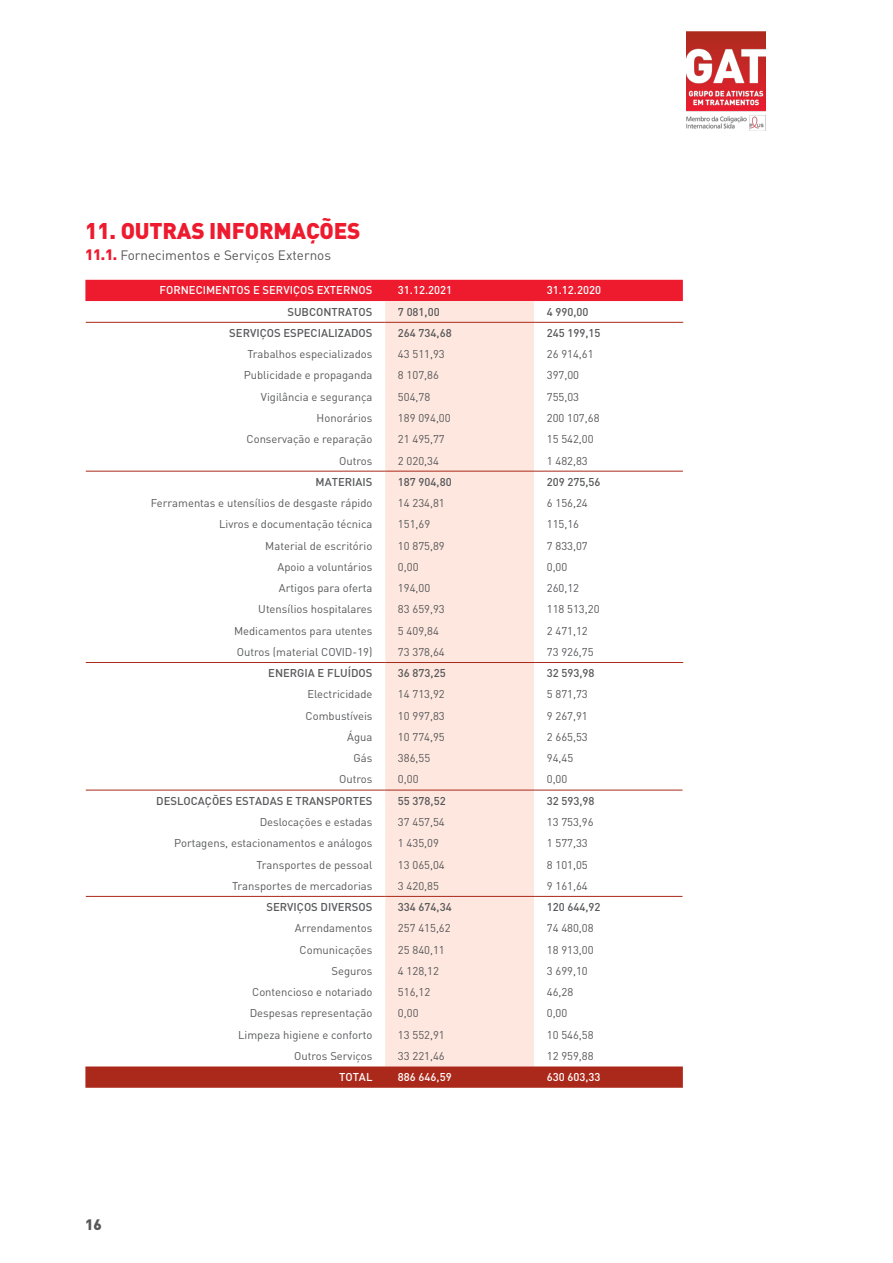
<style>
.page{position:relative;width:893px;height:1263px;background:#fff}
.page>*{position:absolute;margin:0;border:0;box-sizing:border-box;transform-origin:0 0}
.t1{font:900 22.5px "DIN Black";letter-spacing:-.01em;color:#ee1a2e}
.t2{font:900 15px "DIN Black";color:#57585a}
.t3{font:13.5px "DIN";color:#57585a}
.t4{font:11.25px "DIN";color:#57585a}
.t5{font:500 11.25px "DIN Medium";color:#57585a}
.t6{font:500 11.25px "DIN Medium";color:#fff}
.s1{font-family:"DIN Black";font-weight:900;font-size:15px;color:#ee1a2e}
</style>
<div class="page">
<img style="left:687px;top:32px;width:78px;height:98px">
<div style="left:85px;top:280px;width:598px;height:21px;background:#ee1a2e"></div>
<div style="left:385px;top:301px;width:149px;height:765px;background:#fde7df"></div>
<svg style="left:85px;top:1066px;width:598px;height:22px;background:#ac3021"></svg>
<hr style="left:86px;top:471px;width:299px;height:1px;background:#aa291a">
<hr style="left:385px;top:471px;width:149px;height:1px;background:#aa291a">
<hr style="left:534px;top:471px;width:149px;height:1px;background:#aa291a">
<hr style="left:86px;top:662px;width:299px;height:1px;background:#aa291a">
<hr style="left:385px;top:662px;width:149px;height:1px;background:#aa291a">
<hr style="left:534px;top:662px;width:149px;height:1px;background:#aa291a">
<hr style="left:86px;top:790px;width:299px;height:1px;background:#aa291a">
<hr style="left:385px;top:790px;width:149px;height:1px;background:#aa291a">
<hr style="left:534px;top:790px;width:148px;height:1px;background:#aa291a">
<hr style="left:86px;top:896px;width:299px;height:1px;background:#aa291a">
<hr style="left:385px;top:896px;width:149px;height:1px;background:#aa291a">
<hr style="left:534px;top:896px;width:148px;height:1px;background:#aa291a">
<hr style="left:86px;top:322px;width:299px;height:1px;background:#aa291a">
<hr style="left:385px;top:322px;width:149px;height:1px;background:#aa291a">
<hr style="left:534px;top:322px;width:149px;height:1px;background:#aa291a">
<p class="t1" style="left:85px;top:216px;width:277px">11. OUTRAS INFORMAÇÕES</p>
<p class="t3" style="left:85px;top:247px;width:248px"><span class="s1">11.1.</span> Fornecimentos e Serviços Externos</p>
<p class="t6" style="left:160px;top:283px;width:214px">FORNECIMENTOS E SERVIÇOS EXTERNOS</p>
<p class="t6" style="left:398px;top:283px;width:56px">31.12.2021</p>
<p class="t6" style="left:547px;top:283px;width:56px">31.12.2020</p>
<p class="t5" style="left:287px;top:304px;width:87px">SUBCONTRATOS</p>
<p class="t5" style="left:398px;top:304px;width:43px">7 081,00</p>
<p class="t5" style="left:547px;top:304px;width:43px">4 990,00</p>
<p class="t5" style="left:229px;top:326px;width:145px">SERVIÇOS ESPECIALIZADOS</p>
<p class="t5" style="left:398px;top:326px;width:55px">264 734,68</p>
<p class="t5" style="left:547px;top:326px;width:55px">245 199,15</p>
<p class="t4" style="left:247px;top:347px;width:127px">Trabalhos especializados</p>
<p class="t4" style="left:398px;top:347px;width:48px">43 511,93</p>
<p class="t4" style="left:547px;top:347px;width:48px">26 914,61</p>
<p class="t4" style="left:244px;top:368px;width:130px">Publicidade e propaganda</p>
<p class="t4" style="left:398px;top:368px;width:43px">8 107,86</p>
<p class="t4" style="left:547px;top:368px;width:34px">397,00</p>
<p class="t4" style="left:261px;top:390px;width:113px">Vigilância e segurança</p>
<p class="t4" style="left:398px;top:390px;width:34px">504,78</p>
<p class="t4" style="left:547px;top:390px;width:34px">755,03</p>
<p class="t4" style="left:317px;top:411px;width:57px">Honorários</p>
<p class="t4" style="left:398px;top:411px;width:54px">189 094,00</p>
<p class="t4" style="left:547px;top:411px;width:54px">200 107,68</p>
<p class="t4" style="left:247px;top:432px;width:127px">Conservação e reparação</p>
<p class="t4" style="left:398px;top:432px;width:48px">21 495,77</p>
<p class="t4" style="left:547px;top:432px;width:48px">15 542,00</p>
<p class="t4" style="left:339px;top:453px;width:35px">Outros</p>
<p class="t4" style="left:398px;top:453px;width:43px">2 020,34</p>
<p class="t4" style="left:547px;top:453px;width:43px">1 482,83</p>
<p class="t5" style="left:316px;top:474px;width:58px">MATERIAIS</p>
<p class="t5" style="left:398px;top:474px;width:55px">187 904,80</p>
<p class="t5" style="left:547px;top:474px;width:55px">209 275,56</p>
<p class="t4" style="left:151px;top:496px;width:223px">Ferramentas e utensílios de desgaste rápido</p>
<p class="t4" style="left:398px;top:496px;width:48px">14 234,81</p>
<p class="t4" style="left:547px;top:496px;width:43px">6 156,24</p>
<p class="t4" style="left:219px;top:517px;width:155px">Livros e documentação técnica</p>
<p class="t4" style="left:398px;top:517px;width:34px">151,69</p>
<p class="t4" style="left:547px;top:517px;width:34px">115,16</p>
<p class="t4" style="left:265px;top:538px;width:109px">Material de escritório</p>
<p class="t4" style="left:398px;top:538px;width:48px">10 875,89</p>
<p class="t4" style="left:547px;top:538px;width:43px">7 833,07</p>
<p class="t4" style="left:277px;top:560px;width:96px">Apoio a voluntários</p>
<p class="t4" style="left:398px;top:560px;width:22px">0,00</p>
<p class="t4" style="left:547px;top:560px;width:22px">0,00</p>
<p class="t4" style="left:279px;top:581px;width:95px">Artigos para oferta</p>
<p class="t4" style="left:398px;top:581px;width:34px">194,00</p>
<p class="t4" style="left:547px;top:581px;width:34px">260,12</p>
<p class="t4" style="left:258px;top:602px;width:116px">Utensílios hospitalares</p>
<p class="t4" style="left:398px;top:602px;width:48px">83 659,93</p>
<p class="t4" style="left:547px;top:602px;width:54px">118 513,20</p>
<p class="t4" style="left:234px;top:623px;width:140px">Medicamentos para utentes</p>
<p class="t4" style="left:398px;top:623px;width:43px">5 409,84</p>
<p class="t4" style="left:547px;top:623px;width:43px">2 471,12</p>
<p class="t4" style="left:237px;top:645px;width:137px">Outros (material COVID-19)</p>
<p class="t4" style="left:398px;top:645px;width:48px">73 378,64</p>
<p class="t4" style="left:547px;top:645px;width:48px">73 926,75</p>
<p class="t5" style="left:268px;top:666px;width:106px">ENERGIA E FLUÍDOS</p>
<p class="t5" style="left:398px;top:666px;width:49px">36 873,25</p>
<p class="t5" style="left:547px;top:666px;width:49px">32 593,98</p>
<p class="t4" style="left:307px;top:687px;width:67px">Electricidade</p>
<p class="t4" style="left:398px;top:687px;width:48px">14 713,92</p>
<p class="t4" style="left:547px;top:687px;width:43px">5 871,73</p>
<p class="t4" style="left:306px;top:709px;width:68px">Combustíveis</p>
<p class="t4" style="left:398px;top:709px;width:48px">10 997,83</p>
<p class="t4" style="left:547px;top:709px;width:43px">9 267,91</p>
<p class="t4" style="left:347px;top:730px;width:27px">Água</p>
<p class="t4" style="left:398px;top:730px;width:48px">10 774,95</p>
<p class="t4" style="left:547px;top:730px;width:43px">2 665,53</p>
<p class="t4" style="left:354px;top:751px;width:20px">Gás</p>
<p class="t4" style="left:398px;top:751px;width:34px">386,55</p>
<p class="t4" style="left:547px;top:751px;width:28px">94,45</p>
<p class="t4" style="left:339px;top:772px;width:35px">Outros</p>
<p class="t4" style="left:398px;top:772px;width:22px">0,00</p>
<p class="t4" style="left:547px;top:772px;width:22px">0,00</p>
<p class="t5" style="left:156px;top:793px;width:218px">DESLOCAÇÕES ESTADAS E TRANSPORTES</p>
<p class="t5" style="left:398px;top:793px;width:49px">55 378,52</p>
<p class="t5" style="left:547px;top:793px;width:49px">32 593,98</p>
<p class="t4" style="left:260px;top:815px;width:114px">Deslocações e estadas</p>
<p class="t4" style="left:398px;top:815px;width:48px">37 457,54</p>
<p class="t4" style="left:547px;top:815px;width:48px">13 753,96</p>
<p class="t4" style="left:174px;top:836px;width:200px">Portagens, estacionamentos e análogos</p>
<p class="t4" style="left:398px;top:836px;width:43px">1 435,09</p>
<p class="t4" style="left:547px;top:836px;width:43px">1 577,33</p>
<p class="t4" style="left:256px;top:857px;width:118px">Transportes de pessoal</p>
<p class="t4" style="left:398px;top:857px;width:48px">13 065,04</p>
<p class="t4" style="left:547px;top:857px;width:43px">8 101,05</p>
<p class="t4" style="left:232px;top:879px;width:142px">Transportes de mercadorias</p>
<p class="t4" style="left:398px;top:879px;width:43px">3 420,85</p>
<p class="t4" style="left:547px;top:879px;width:43px">9 161,64</p>
<p class="t5" style="left:266px;top:900px;width:107px">SERVIÇOS DIVERSOS</p>
<p class="t5" style="left:398px;top:900px;width:55px">334 674,34</p>
<p class="t5" style="left:547px;top:900px;width:55px">120 644,92</p>
<p class="t4" style="left:295px;top:921px;width:79px">Arrendamentos</p>
<p class="t4" style="left:398px;top:921px;width:54px">257 415,62</p>
<p class="t4" style="left:547px;top:921px;width:48px">74 480,08</p>
<p class="t4" style="left:300px;top:942px;width:74px">Comunicações</p>
<p class="t4" style="left:398px;top:942px;width:48px">25 840,11</p>
<p class="t4" style="left:547px;top:942px;width:48px">18 913,00</p>
<p class="t4" style="left:332px;top:964px;width:42px">Seguros</p>
<p class="t4" style="left:398px;top:964px;width:43px">4 128,12</p>
<p class="t4" style="left:547px;top:964px;width:43px">3 699,10</p>
<p class="t4" style="left:252px;top:985px;width:122px">Contencioso e notariado</p>
<p class="t4" style="left:398px;top:985px;width:34px">516,12</p>
<p class="t4" style="left:547px;top:985px;width:28px">46,28</p>
<p class="t4" style="left:250px;top:1006px;width:124px">Despesas representação</p>
<p class="t4" style="left:398px;top:1006px;width:22px">0,00</p>
<p class="t4" style="left:547px;top:1006px;width:22px">0,00</p>
<p class="t4" style="left:238px;top:1027px;width:136px">Limpeza higiene e conforto</p>
<p class="t4" style="left:398px;top:1027px;width:48px">13 552,91</p>
<p class="t4" style="left:547px;top:1027px;width:48px">10 546,58</p>
<p class="t4" style="left:294px;top:1049px;width:80px">Outros Serviços</p>
<p class="t4" style="left:398px;top:1049px;width:48px">33 221,46</p>
<p class="t4" style="left:547px;top:1049px;width:48px">12 959,88</p>
<p class="t6" style="left:339px;top:1070px;width:35px">TOTAL</p>
<p class="t6" style="left:398px;top:1070px;width:55px">886 646,59</p>
<p class="t6" style="left:547px;top:1070px;width:55px">630 603,33</p>
<p class="t2" style="left:85px;top:1214px;width:18px">16</p>
</div>
